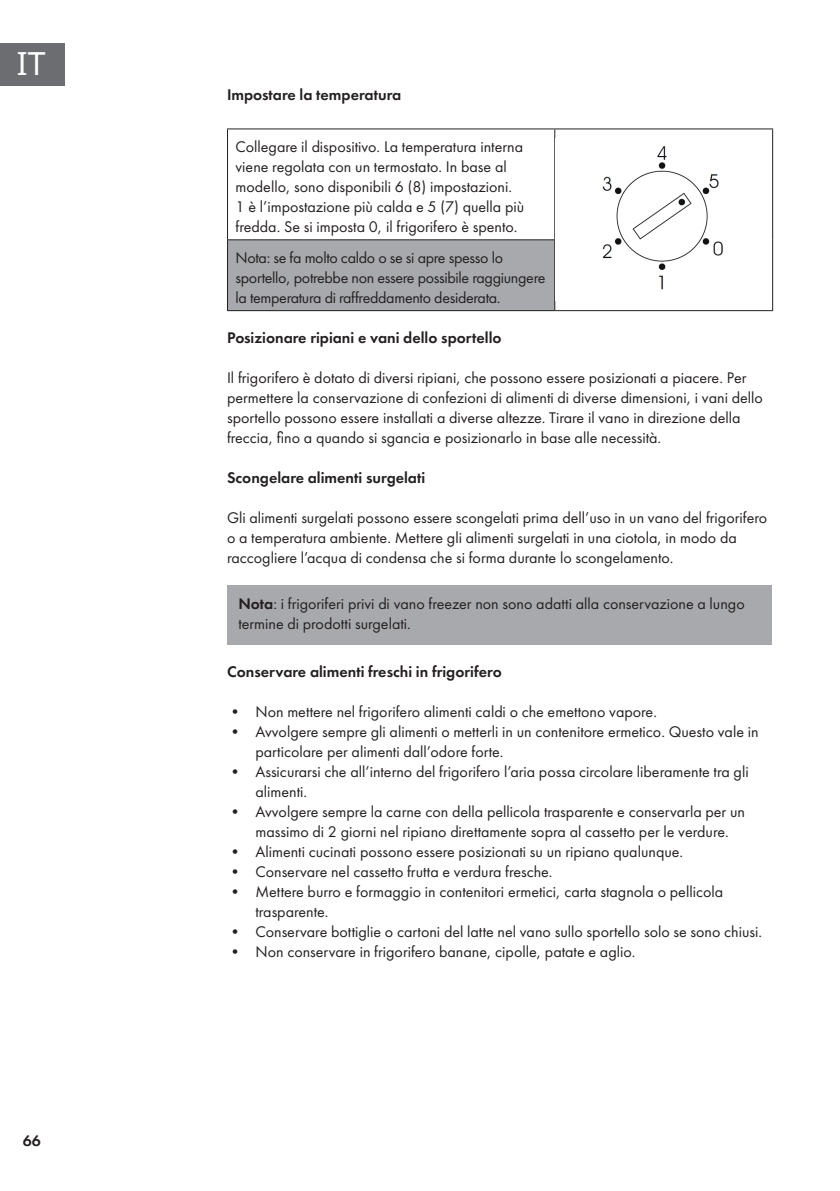
<style>
.page{position:relative;width:840px;height:1191px;background:#fff}
.page>*{position:absolute;margin:0;border:0;box-sizing:border-box;transform-origin:0 0}
.t1{font:32px "Noto Sans";color:#fff}
.t2{font:16px/20px "Futura PTW08";color:#231f20}
.t3{font:600 16px "Futura PTW08";color:#231f20}
.t4{font:16px/20px "Futura PTW08";letter-spacing:-.02em;color:#231f20}
.s1{font-weight:600}
</style>
<div class="page">
<div style="left:0;top:43px;width:65px;height:42px;background:#6c6d70"></div>
<div style="left:227px;top:585px;width:544px;height:59px;background:#a8a9ad"></div>
<div style="left:227px;top:240px;width:327px;height:71px;background:#a8a9ad"></div>
<hr style="left:227px;top:128px;width:327px;height:1px;background:#231f20">
<hr style="left:227px;top:129px;width:1px;height:110px;background:#231f20">
<hr style="left:554px;top:128px;width:218px;height:1px;background:#231f20">
<hr style="left:554px;top:129px;width:1px;height:110px;background:#231f20">
<hr style="left:771px;top:129px;width:1px;height:111px;background:#231f20">
<hr style="left:227px;top:239px;width:328px;height:1px;background:#231f20">
<hr style="left:227px;top:240px;width:1px;height:70px;background:#231f20">
<hr style="left:554px;top:240px;width:1px;height:70px;background:#231f20">
<hr style="left:771px;top:240px;width:1px;height:70px;background:#231f20">
<hr style="left:227px;top:310px;width:327px;height:1px;background:#231f20">
<hr style="left:554px;top:310px;width:218px;height:1px;background:#231f20">
<img style="left:602px;top:146px;width:121px;height:144px">
<h1 class="t1" style="left:17px;top:41px;width:30px">IT</h1>
<p class="t3" style="left:23px;top:1130px;width:20px">66</p>
<p class="t3" style="left:227px;top:85px;width:176px">Impostare la temperatura</p>
<p class="t2" style="left:235px;top:136px;width:290px">Collegare il dispositivo. La temperatura interna viene regolata con un termostato. In base al modello, sono disponibili 6 (8) impostazioni.<br>1 è l’impostazione più calda e 5 (7) quella più fredda. Se si imposta 0, il frigorifero è spento.</p>
<p class="t4" style="left:235px;top:247px;width:311px">Nota: se fa molto caldo o se si apre spesso lo sportello, potrebbe non essere possibile raggiungere la temperatura di raffreddamento desiderata.</p>
<p class="t3" style="left:227px;top:328px;width:276px">Posizionare ripiani e vani dello sportello</p>
<p class="t2" style="left:227px;top:368px;width:537px">Il frigorifero è dotato di diversi ripiani, che possono essere posizionati a piacere. Per permettere la conservazione di confezioni di alimenti di diverse dimensioni, i vani dello sportello possono essere installati a diverse altezze. Tirare il vano in direzione della freccia, fino a quando si sgancia e posizionarlo in base alle necessità.</p>
<p class="t3" style="left:227px;top:468px;width:199px">Scongelare alimenti surgelati</p>
<p class="t2" style="left:227px;top:508px;width:541px">Gli alimenti surgelati possono essere scongelati prima dell’uso in un vano del frigorifero o a temperatura ambiente. Mettere gli alimenti surgelati in una ciotola, in modo da raccogliere l’acqua di condensa che si forma durante lo scongelamento.</p>
<p class="t2" style="left:238px;top:593px;width:507px"><span class="s1">Nota</span>: i frigoriferi privi di vano freezer non sono adatti alla conservazione a lungo termine di prodotti surgelati.</p>
<p class="t3" style="left:227px;top:662px;width:276px">Conservare alimenti freschi in frigorifero</p>
<p class="t2" style="left:227px;top:702px;width:431px">• Non mettere nel frigorifero alimenti caldi o che emettono vapore.</p>
<p class="t2" style="left:255px;top:722px;width:504px;text-indent:-28px">• Avvolgere sempre gli alimenti o metterli in un contenitore ermetico. Questo vale in particolare per alimenti dall’odore forte.</p>
<p class="t2" style="left:255px;top:762px;width:494px;text-indent:-28px">• Assicurarsi che all’interno del frigorifero l’aria possa circolare liberamente tra gli alimenti.</p>
<p class="t2" style="left:255px;top:802px;width:491px;text-indent:-28px">• Avvolgere sempre la carne con della pellicola trasparente e conservarla per un massimo di 2 giorni nel ripiano direttamente sopra al cassetto per le verdure.</p>
<p class="t2" style="left:227px;top:842px;width:457px">• Alimenti cucinati possono essere posizionati su un ripiano qualunque.</p>
<p class="t2" style="left:227px;top:862px;width:327px">• Conservare nel cassetto frutta e verdura fresche.</p>
<p class="t2" style="left:255px;top:882px;width:469px;text-indent:-28px">• Mettere burro e formaggio in contenitori ermetici, carta stagnola o pellicola trasparente.</p>
<p class="t2" style="left:227px;top:922px;width:536px">• Conservare bottiglie o cartoni del latte nel vano sullo sportello solo se sono chiusi.</p>
<p class="t2" style="left:227px;top:942px;width:410px">• Non conservare in frigorifero banane, cipolle, patate e aglio.</p>
</div>
